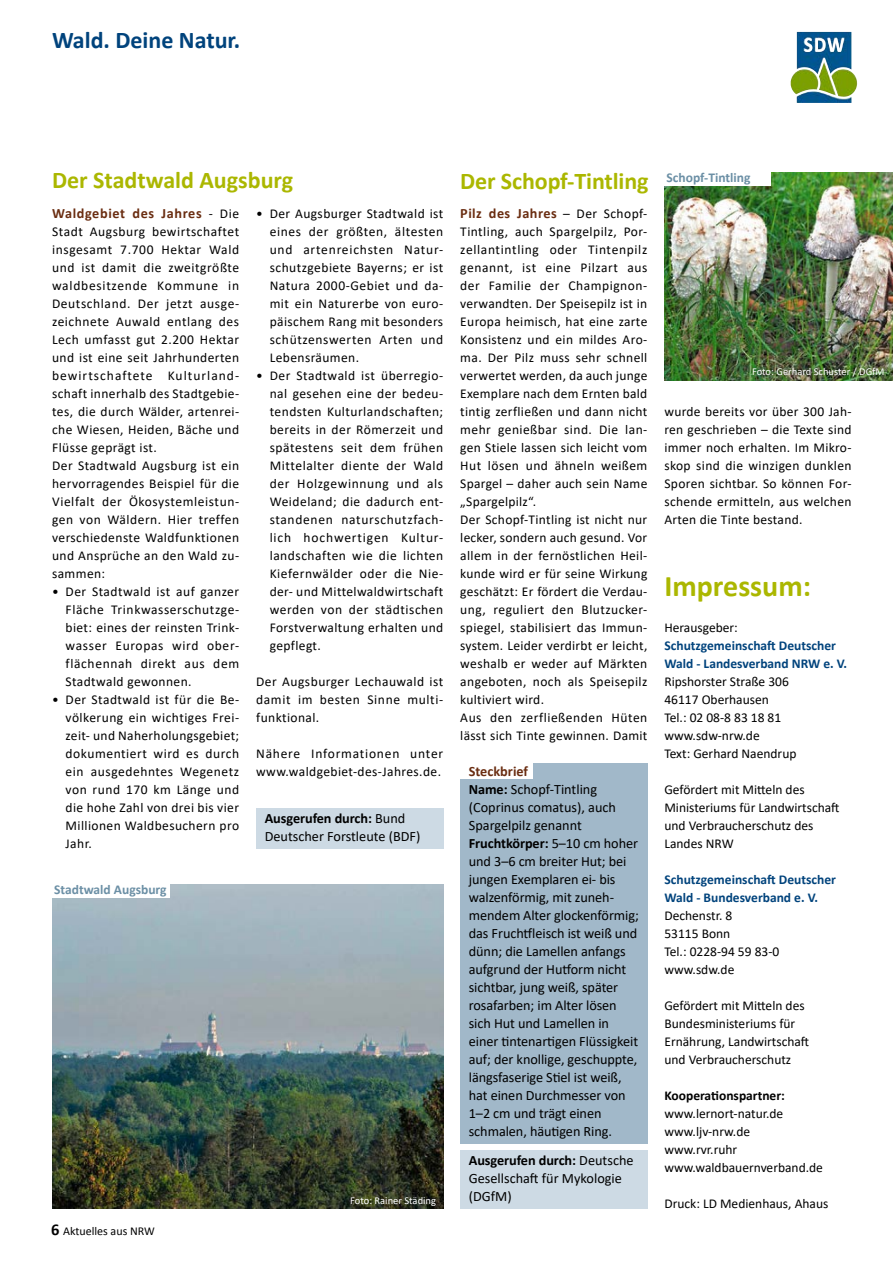
<style>
.page{position:relative;width:893px;height:1263px;background:#fff}
.page>*{position:absolute;margin:0;border:0;box-sizing:border-box;transform-origin:0 0}
.t1{font:700 30px "Calibri";color:#abb700}
.t2{font:700 24px "Calibri";letter-spacing:-.005em;color:#abb700}
.t3{font:700 24px "Calibri";color:#00437c}
.t4{font:14.25px/18px "Calibri";letter-spacing:-.005em;color:#000}
.t5{font:700 14.25px "Calibri";letter-spacing:.035em;color:#6a2d11}
.t6{font:13.5px/18px "Calibri";letter-spacing:.03em;color:#000;text-align:justify}
.t7{font:13.5px/18px "Calibri";color:#000}
.t8{font:700 13.5px/18px "Calibri";color:#00437c}
.t9{font:700 13.5px "Calibri";color:#6b8fa5}
.t10{font:700 13.5px "Calibri";color:#000}
.t11{font:12px "Calibri";color:#000}
.t12{font:10.5px "Calibri";color:#fff}
.s1{font-weight:400;font-size:13.5px;color:#000}
.s2{font-weight:700}
.s3{font-weight:700;font-size:16.5px}
.s4{font-weight:700;color:#6a2d11}
</style>
<div class="page">
<svg style="left:790px;top:31px;width:68px;height:72px"></svg>
<img style="left:797px;top:32px;width:32px;height:42px">
<div style="left:256px;top:808px;width:187px;height:40px;background:#cddae4"></div>
<img style="left:52px;top:884px;width:391px;height:324px">
<div style="left:52px;top:884px;width:117px;height:14px;background:#fff"></div>
<img style="left:664px;top:172px;width:229px;height:208px">
<div style="left:664px;top:172px;width:107px;height:14px;background:#fff"></div>
<div style="left:533px;top:763px;width:114px;height:21px;background:#a1b8c9"></div>
<div style="left:460px;top:779px;width:187px;height:59px;background:#a1b8c9"></div>
<div style="left:460px;top:833px;width:187px;height:311px;background:#a1b8c9"></div>
<div style="left:460px;top:1150px;width:187px;height:58px;background:#cddae4"></div>
<h2 class="t3" style="left:52px;top:23px;width:190px">Wald. Deine Natur.</h2>
<h2 class="t2" style="left:52px;top:163px;width:243px">Der Stadtwald Augsburg</h2>
<p class="t5" style="left:52px;top:203px;width:189px">Waldgebiet des Jahres <span class="s1">- Die</span></p>
<p class="t6" style="left:52px;top:222px;width:189px;text-align:left">Stadt Augsburg bewirtschaftet insgesamt 7.700 Hektar Wald und ist damit die zweitgrößte waldbesitzende Kommune in<br>Deutschland. Der jetzt ausge&shy;zeichnete Auwald entlang des<br>Lech umfasst gut 2.200 Hektar und ist eine seit Jahrhunderten bewirtschaftete Kulturland&shy;schaft innerhalb des Stadtgebie&shy;tes, die durch Wälder, artenrei&shy;che Wiesen, Heiden, Bäche und<br>Flüsse geprägt ist.<br>Der Stadtwald Augsburg ist ein hervorragendes Beispiel für die<br>Vielfalt der Ökosystemleistun&shy;gen von Wäldern. Hier treffen verschiedenste Waldfunktionen und Ansprüche an den Wald zu&shy;sammen:</p>
<p class="t6" style="left:66px;top:582px;width:175px;text-indent:-14px">• Der Stadtwald ist auf ganzer Fläche Trinkwasserschutzge&shy;biet: eines der reinsten Trink&shy;wasser Europas wird ober&shy;flächennah direkt aus dem Stadtwald gewonnen.</p>
<p class="t6" style="left:66px;top:690px;width:175px;text-indent:-14px">• Der Stadtwald ist für die Be&shy;völkerung ein wichtiges Frei&shy;zeit- und Naherholungsgebiet; dokumentiert wird es durch ein ausgedehntes Wegenetz von rund 170 km Länge und die hohe Zahl von drei bis vier Millionen Waldbesuchern pro Jahr.</p>
<p class="t9" style="left:54px;top:880px;width:114px">Stadtwald Augsburg</p>
<p class="t6" style="left:270px;top:204px;width:175px;text-indent:-14px">• Der Augsburger Stadtwald ist eines der größten, ältesten und artenreichsten Natur&shy;schutzgebiete Bayerns; er ist Natura 2000-Gebiet und da&shy;mit ein Naturerbe von euro&shy;päischem Rang mit besonders schützenswerten Arten und Lebensräumen.</p>
<p class="t6" style="left:270px;top:366px;width:175px;text-indent:-14px">• Der Stadtwald ist überregio&shy;nal gesehen eine der bedeu&shy;tendsten Kulturlandschaften; bereits in der Römerzeit und spätestens seit dem frühen Mittelalter diente der Wald der Holzgewinnung und als Weideland; die dadurch ent&shy;standenen naturschutzfach&shy;lich hochwertigen Kultur&shy;landschaften wie die lichten Kiefernwälder oder die Nie&shy;der- und Mittelwaldwirtschaft werden von der städtischen Forstverwaltung erhalten und gepflegt.</p>
<p class="t6" style="left:256px;top:672px;width:189px">Der Augsburger Lechauwald ist damit im besten Sinne multi&shy;funktional.</p>
<p class="t6" style="left:256px;top:744px;width:189px">Nähere Informationen unter www.waldgebiet-des-Jahres.de.</p>
<p class="t4" style="left:265px;top:809px;width:157px"><span class="s2">Ausgerufen durch:</span> Bund<br>Deutscher Forstleute (BDF)</p>
<p class="t11" style="left:51px;top:1224px;width:105px"><span class="s3">6</span> Aktuelles aus NRW</p>
<p class="t12" style="left:350px;top:1193px;width:87px">Foto: Rainer Städing</p>
<h2 class="t2" style="left:460px;top:164px;width:190px">Der Schopf-Tintling</h2>
<p class="t5" style="left:460px;top:203px;width:189px">Pilz des Jahres <span class="s1">– Der Schopf-</span></p>
<p class="t6" style="left:460px;top:222px;width:189px;text-align:left">Tintling, auch Spargelpilz, Por&shy;zellantintling oder Tintenpilz genannt, ist eine Pilzart aus der Familie der Champignon&shy;verwandten. Der Speisepilz ist in<br>Europa heimisch, hat eine zarte<br>Konsistenz und ein mildes Aro&shy;ma. Der Pilz muss sehr schnell verwertet werden, da auch junge<br>Exemplare nach dem Ernten bald tintig zerfließen und dann nicht mehr genießbar sind. Die lan&shy;gen Stiele lassen sich leicht vom<br>Hut lösen und ähneln weißem<br>Spargel – daher auch sein Name „Spargelpilz“.<br>Der Schopf-Tintling ist nicht nur lecker, sondern auch gesund. Vor allem in der fernöstlichen Heil&shy;kunde wird er für seine Wirkung geschätzt: Er fördert die Verdau&shy;ung, reguliert den Blutzucker&shy;spiegel, stabilisiert das Immun&shy;system. Leider verdirbt er leicht, weshalb er weder auf Märkten angeboten, noch als Speisepilz kultiviert wird.<br>Aus den zerfließenden Hüten lässt sich Tinte gewinnen. Damit</p>
<p class="t4" style="left:469px;top:762px;width:172px"><span class="s4">Steckbrief<br></span><span class="s2">Name:</span> Schopf-Tintling (Coprinus comatus), auch<br>Spargelpilz genannt<br><span class="s2">Fruchtkörper:</span> 5–10 cm hoher und 3–6 cm breiter Hut; bei jungen Exemplaren ei- bis walzenförmig, mit zuneh&shy;mendem Alter glockenförmig; das Fruchtfleisch ist weiß und dünn; die Lamellen anfangs aufgrund der Hutform nicht sichtbar, jung weiß, später rosafarben; im Alter lösen sich Hut und Lamellen in einer tintenartigen Flüssigkeit auf; der knollige, geschuppte, längsfaserige Stiel ist weiß, hat einen Durchmesser von<br>1–2 cm und trägt einen schmalen, häutigen Ring.</p>
<p class="t4" style="left:469px;top:1150px;width:166px"><span class="s2">Ausgerufen durch:</span> Deutsche<br>Gesellschaft für Mykologie (DGfM)</p>
<p class="t9" style="left:666px;top:168px;width:85px">Schopf-Tintling</p>
<p class="t12" style="left:752px;top:364px;width:134px">Foto: Gerhard Schuster / DGfM</p>
<p class="t6" style="left:664px;top:402px;width:189px">wurde bereits vor über 300 Jah&shy;ren geschrieben – die Texte sind immer noch erhalten. Im Mikro&shy;skop sind die winzigen dunklen Sporen sichtbar. So können For&shy;schende ermitteln, aus welchen Arten die Tinte bestand.</p>
<h1 class="t1" style="left:664px;top:565px;width:148px">Impressum:</h1>
<p class="t7" style="left:664px;top:618px;width:75px">Herausgeber:</p>
<p class="t8" style="left:664px;top:636px;width:184px">Schutzgemeinschaft Deutscher<br>Wald - Landesverband NRW e. V.</p>
<p class="t7" style="left:664px;top:672px;width:134px">Ripshorster Straße 306<br>46117 Oberhausen<br>Tel.: 02 08-8 83 18 81 www.sdw-nrw.de<br>Text: Gerhard Naendrup</p>
<p class="t7" style="left:664px;top:780px;width:177px">Gefördert mit Mitteln des<br>Ministeriums für Landwirtschaft und Verbraucherschutz des<br>Landes NRW</p>
<p class="t8" style="left:664px;top:870px;width:173px">Schutzgemeinschaft Deutscher<br>Wald - Bundesverband e. V.</p>
<p class="t7" style="left:664px;top:906px;width:116px">Dechenstr. 8<br>53115 Bonn<br>Tel.: 0228-94 59 83-0 www.sdw.de</p>
<p class="t7" style="left:664px;top:996px;width:146px">Gefördert mit Mitteln des<br>Bundesministeriums für<br>Ernährung, Landwirtschaft und Verbraucherschutz</p>
<p class="t10" style="left:664px;top:1086px;width:122px">Kooperationspartner:</p>
<p class="t7" style="left:664px;top:1104px;width:160px">www.lernort-natur.de www.ljv-nrw.de www.rvr.ruhr www.waldbauernverband.de</p>
<p class="t7" style="left:664px;top:1194px;width:165px">Druck: LD Medienhaus, Ahaus</p>
</div>
